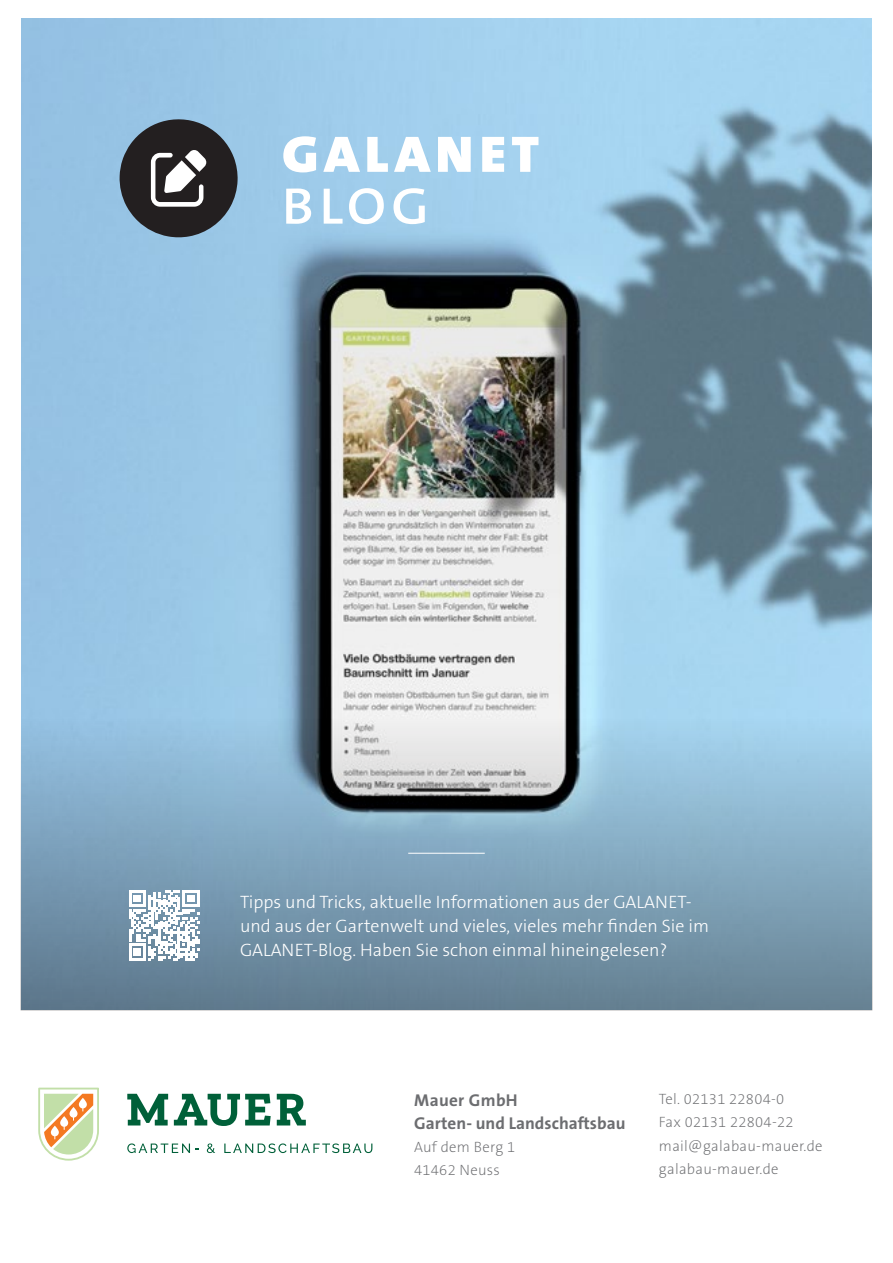
<style>
.page{position:relative;width:893px;height:1263px;background:#fff}
.page>*{position:absolute;margin:0;border:0;box-sizing:border-box;transform-origin:0 0}
._04a_Zwischenheadlin{font:900 51.75px "The Sans B W9";letter-spacing:.095em;color:#fff;scale:1.07 1}
._04a_Zwischenheadlin-2{font:600 51.75px "The Sans B W6";color:#fff;scale:1.07 1}
.TheSans_Light_9pt{font:300 18px/24px "The Sans B W3";color:#fff}
.t1{font:700 17.25px "The Sans B W7";color:#6c6d70}
.t2{font:700 17.25px "The Sans B W7";letter-spacing:.02em;color:#6c6d70}
.t3{font:200 15px "The Sans B W2";letter-spacing:.02em;color:#6c6d70}
</style>
<div class="page">
<img style="left:21px;top:19px;width:851px;height:697px">
<svg style="left:24px;top:719px;width:845px;height:288px;background:#82a3b8"></svg>
<svg style="left:129px;top:890px;width:71px;height:71px"></svg>
<hr style="left:408px;top:853px;width:77px;height:1px;background:#fff">
<svg style="left:119px;top:118px;width:119px;height:120px;background:#545c64"></svg>
<svg style="left:207px;top:1143px;width:8px;height:10px"></svg>
<svg style="left:127px;top:1143px;width:72px;height:10px"></svg>
<svg style="left:224px;top:1143px;width:148px;height:10px"></svg>
<svg style="left:127px;top:1094px;width:41px;height:31px"></svg>
<svg style="left:174px;top:1094px;width:97px;height:32px"></svg>
<svg style="left:277px;top:1094px;width:29px;height:31px"></svg>
<svg style="left:38px;top:1088px;width:61px;height:72px"></svg>
<p class="_04a_Zwischenheadlin" style="left:282px;top:121px;width:242px">GALANET</p>
<p class="_04a_Zwischenheadlin-2" style="left:282px;top:173px;width:139px">BLOG</p>
<p class="TheSans_Light_9pt" style="left:240px;top:890px;width:471px">Tipps und Tricks, aktuelle Informationen aus der GALANET&shy;und aus der Gartenwelt und vieles, vieles mehr finden Sie im<br>GALANET-Blog. Haben Sie schon einmal hineingelesen?</p>
<p class="t2" style="left:414px;top:1089px;width:105px">Mauer GmbH</p>
<p class="t1" style="left:414px;top:1112px;width:213px">Garten- und Landschaftsbau</p>
<p class="t3" style="left:414px;top:1137px;width:102px">Auf dem Berg 1</p>
<p class="t3" style="left:414px;top:1161px;width:87px">41462 Neuss</p>
<p class="t3" style="left:659px;top:1089px;width:127px">Tel. 02131 22804-0</p>
<p class="t3" style="left:659px;top:1112px;width:136px">Fax 02131 22804-22</p>
<p class="t3" style="left:659px;top:1136px;width:165px">mail@galabau-mauer.de</p>
<p class="t3" style="left:659px;top:1159px;width:121px">galabau-mauer.de</p>
</div>
